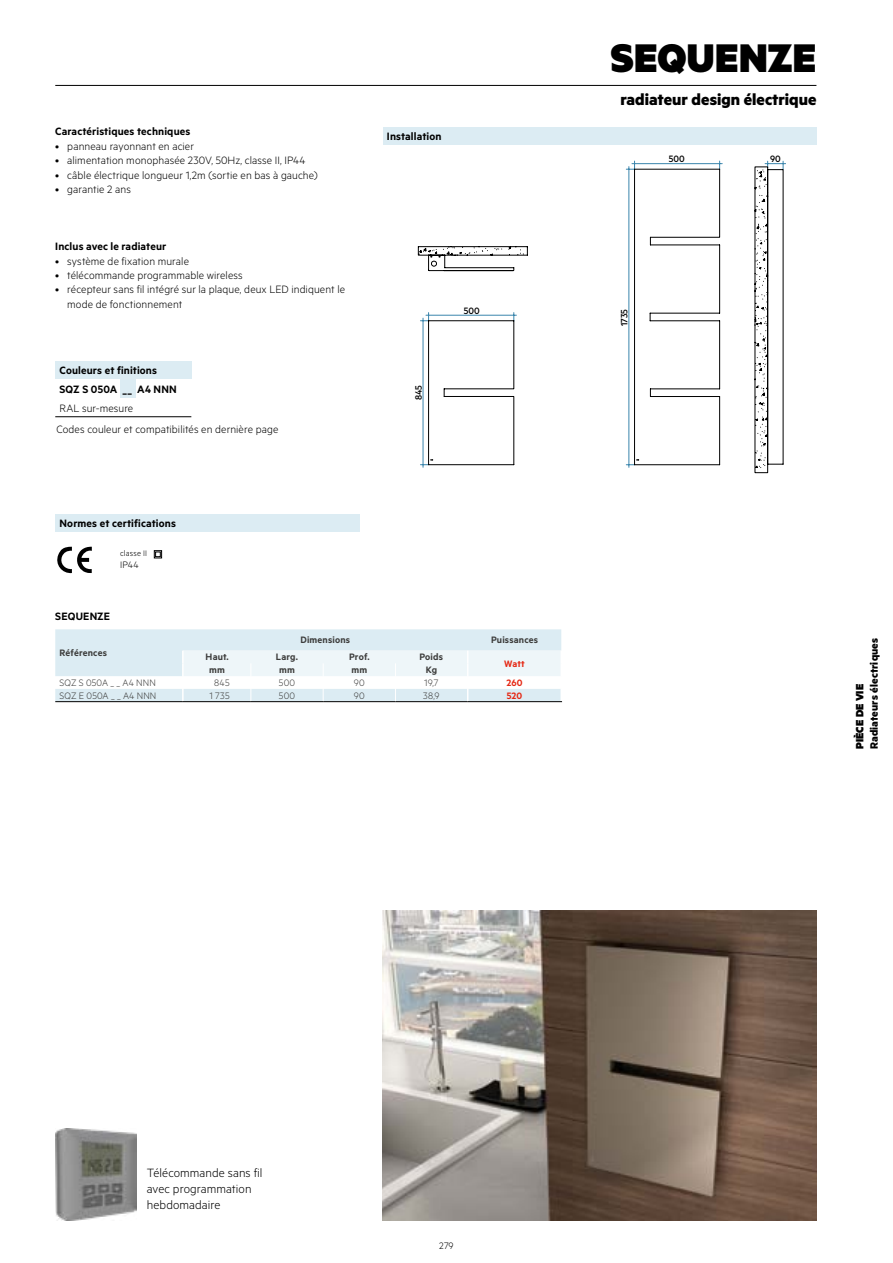
<style>
.page{position:relative;width:893px;height:1263px;background:#fff}
.page>*{position:absolute;margin:0;border:0;box-sizing:border-box;transform-origin:0 0}
.t1{font:900 45px "Metric";letter-spacing:.005em;color:#000}
.t2{font:700 18px "Metric";color:#000}
.t3{font:300 13.5px/16.2px "Metric";letter-spacing:.005em;color:#000}
.t4{font:300 12px/14.4px "Metric";letter-spacing:.01em;color:#000}
.t5{font:600 12px/19px "Metric";letter-spacing:.01em;color:#000}
.t6{font:700 12px "Metric";letter-spacing:.01em;color:#000}
.t7{font:900 12px "Metric";letter-spacing:.02em;color:#000}
.t8{font:600 10.5px "Metric";letter-spacing:.015em;color:#3c3c3b}
.t9{font:300 10.5px "Metric";letter-spacing:.015em;color:#3c3c3b}
.t10{font:500 10.5px "Metric";color:#000}
.t11{font:600 10.5px "Metric";letter-spacing:.015em;color:#e52713}
.t12{font:300 10.5px "Metric";letter-spacing:.01em;color:#000}
.t13{font:300 9px "Metric";letter-spacing:.015em;color:#000}
</style>
<div class="page">
<hr style="left:55px;top:85px;width:761px;height:1px;background:#000">
<hr style="left:632px;top:163px;width:90px;height:1px;background:#3a85ac">
<svg style="left:765px;top:161px;width:21px;height:9px"></svg>
<svg style="left:418px;top:166px;width:365px;height:307px"></svg>
<div style="left:383px;top:128px;width:433px;height:17px;background:#dcecf3"></div>
<div style="left:55px;top:514px;width:305px;height:18px;background:#dcecf3"></div>
<div style="left:154px;top:550px;width:8px;height:8px;border:1px solid #000"></div>
<svg style="left:57px;top:546px;width:35px;height:28px"></svg>
<div style="left:120px;top:378px;width:16px;height:19px;background:#dcecf3"></div>
<div style="left:55px;top:361px;width:136px;height:17px;background:#dcecf3"></div>
<hr style="left:55px;top:416px;width:136px;height:1px;background:#000">
<img style="left:383px;top:910px;width:433px;height:310px">
<svg style="left:55px;top:629px;width:507px;height:72px"></svg>
<hr style="left:55px;top:701px;width:128px;height:1px;background:#000">
<hr style="left:183px;top:701px;width:68px;height:1px;background:#000">
<hr style="left:251px;top:701px;width:72px;height:1px;background:#000">
<hr style="left:323px;top:701px;width:72px;height:1px;background:#000">
<hr style="left:395px;top:701px;width:73px;height:1px;background:#000">
<hr style="left:468px;top:701px;width:94px;height:1px;background:#000">
<img style="left:55px;top:1129px;width:82px;height:91px">
<p class="t5" style="left:55px;top:122px;width:137px">Caractéristiques techniques</p>
<p class="t4" style="left:55px;top:138px;width:140px">• panneau rayonnant en acier</p>
<p class="t4" style="left:55px;top:153px;width:252px">• alimentation monophasée 230V, 50Hz, classe II, IP44</p>
<p class="t4" style="left:55px;top:167px;width:264px">• câble électrique longueur 1,2m (sortie en bas à gauche)</p>
<p class="t4" style="left:55px;top:181px;width:77px">• garantie 2 ans</p>
<p class="t5" style="left:55px;top:237px;width:113px">Inclus avec le radiateur</p>
<p class="t4" style="left:55px;top:253px;width:135px">• système de fixation murale</p>
<p class="t4" style="left:55px;top:268px;width:189px">• télécommande programmable wireless</p>
<p class="t4" style="left:67px;top:282px;width:279px;text-indent:-12px">• récepteur sans fil intégré sur la plaque, deux LED indiquent le mode de fonctionnement</p>
<p class="t5" style="left:60px;top:360px;width:119px">Couleurs et finitions<br>SQZ S 050A __ A4 NNN</p>
<p class="t4" style="left:60px;top:401px;width:75px">RAL sur-mesure</p>
<p class="t4" style="left:56px;top:422px;width:224px">Codes couleur et compatibilités en dernière page</p>
<p class="t5" style="left:60px;top:513px;width:118px">Normes et certifications</p>
<p class="t13" style="left:120px;top:548px;width:28px">classe II</p>
<p class="t12" style="left:120px;top:559px;width:20px">IP44</p>
<p class="t5" style="left:387px;top:126px;width:56px">Installation</p>
<p class="t10" style="left:412px;top:400px;width:17px;rotate:-90deg">845</p>
<p class="t10" style="left:464px;top:304px;width:17px">500</p>
<p class="t5" style="left:55px;top:606px;width:56px">SEQUENZE</p>
<p class="t8" style="left:60px;top:647px;width:49px">Références</p>
<p class="t8" style="left:300px;top:634px;width:51px">Dimensions</p>
<p class="t8" style="left:491px;top:634px;width:49px">Puissances</p>
<p class="t8" style="left:206px;top:651px;width:25px">Haut.</p>
<p class="t8" style="left:276px;top:651px;width:24px">Larg.</p>
<p class="t8" style="left:349px;top:651px;width:22px">Prof.</p>
<p class="t8" style="left:419px;top:651px;width:25px">Poids</p>
<p class="t8" style="left:209px;top:664px;width:17px">mm</p>
<p class="t8" style="left:279px;top:664px;width:17px">mm</p>
<p class="t8" style="left:351px;top:664px;width:17px">mm</p>
<p class="t8" style="left:426px;top:664px;width:13px">Kg</p>
<p class="t11" style="left:504px;top:657px;width:22px">Watt</p>
<p class="t9" style="left:60px;top:676px;width:98px">SQZ S 050A _ _ A4 NNN</p>
<p class="t9" style="left:214px;top:676px;width:17px">845</p>
<p class="t9" style="left:279px;top:676px;width:18px">500</p>
<p class="t9" style="left:354px;top:676px;width:12px">90</p>
<p class="t9" style="left:424px;top:676px;width:16px">19,7</p>
<p class="t11" style="left:506px;top:676px;width:18px">260</p>
<p class="t9" style="left:60px;top:689px;width:98px">SQZ E 050A _ _ A4 NNN</p>
<p class="t9" style="left:210px;top:689px;width:22px">1 735</p>
<p class="t9" style="left:279px;top:689px;width:18px">500</p>
<p class="t9" style="left:354px;top:689px;width:12px">90</p>
<p class="t9" style="left:423px;top:689px;width:18px">38,9</p>
<p class="t11" style="left:507px;top:689px;width:17px">520</p>
<h1 class="t1" style="left:611px;top:29px;width:207px">SEQUENZE</h1>
<h2 class="t2" style="left:620px;top:89px;width:197px">radiateur design électrique</h2>
<p class="t10" style="left:669px;top:153px;width:17px">500</p>
<p class="t10" style="left:770px;top:153px;width:12px">90</p>
<p class="t10" style="left:618px;top:326px;width:19px;rotate:-90deg">1735</p>
<p class="t6" style="left:867px;top:749px;width:113px;rotate:-90deg">Radiateurs électriques</p>
<p class="t7" style="left:852px;top:749px;width:67px;rotate:-90deg">PIÈCE DE VIE</p>
<p class="t3" style="left:147px;top:1164px;width:117px">Télécommande sans fil avec programmation hebdomadaire</p>
<p class="t12" style="left:439px;top:1239px;width:16px">279</p>
</div>
